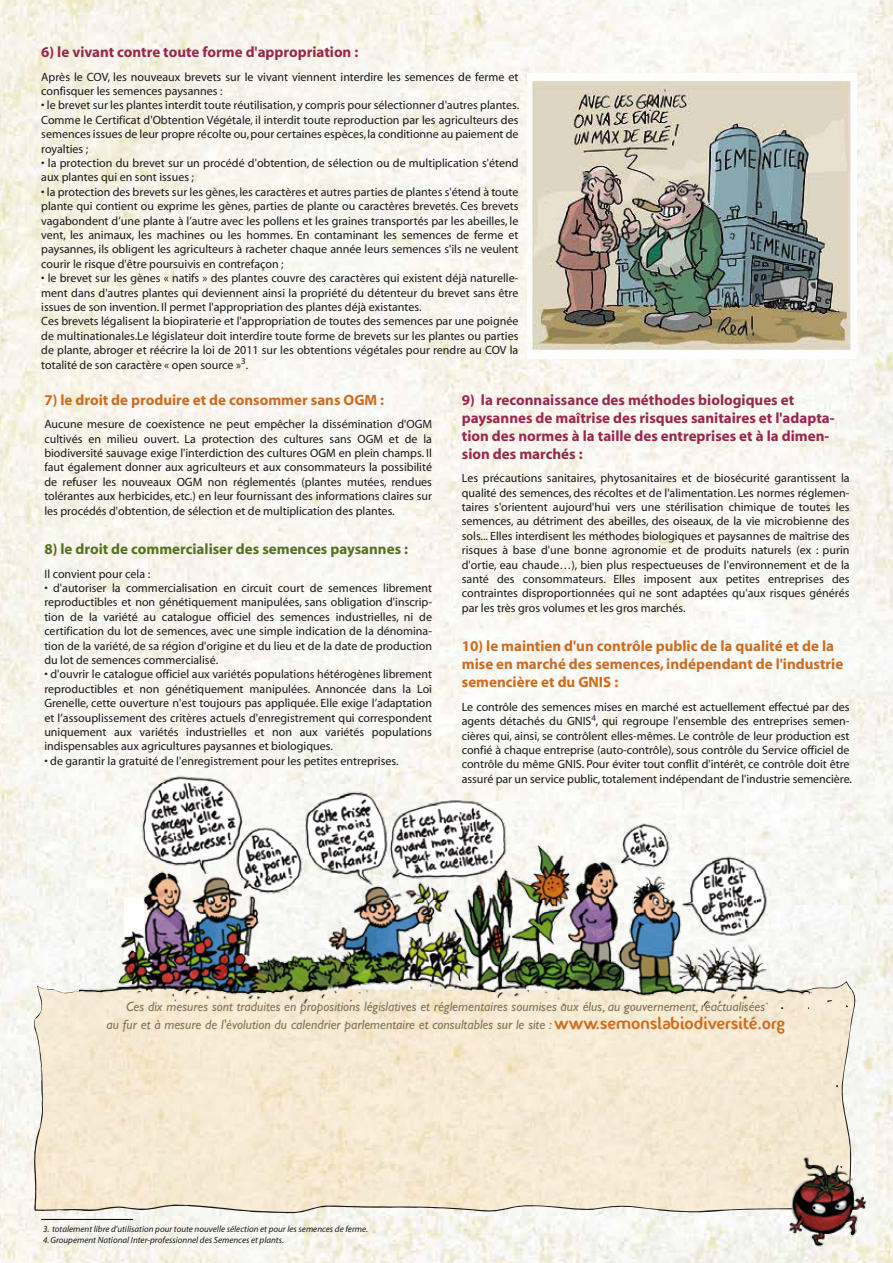
<style>
.page{position:relative;width:893px;height:1263px;background:#fff}
.page>*{position:absolute;margin:0;border:0;box-sizing:border-box;transform-origin:0 0}
.t1{font:700 15px/18px "Myriad";color:#9a264c}
.t2{font:700 15px/18px "Myriad";color:#cf6b1e}
.t3{font:700 15px "Myriad";color:#537125}
.t4{font:italic 13.5px/18px "Gill Sans";color:#84745b;text-align:center}
.t5{font:12px/14.4px "Myriad";color:#1a171c;text-align:justify}
.t6{font:italic 9px "Myriad";color:#1a171c}
.s1{font-family:"Fontastique Fontastique";font-style:normal;font-size:18px;color:#d06b1f}
</style>
<div class="page">
<img style="left:0;top:0;width:893px;height:1263px">
<svg style="left:34px;top:981px;width:821px;height:232px;background:#f3e7d1"></svg>
<svg style="left:37px;top:1039px;width:2px;height:9px"></svg>
<img style="left:776px;top:1155px;width:100px;height:108px">
<img style="left:79px;top:772px;width:733px;height:297px">
<img style="left:527px;top:74px;width:330px;height:284px">
<hr style="left:41px;top:1219px;width:92px;height:1px;background:#000">
<p class="t1" style="left:41px;top:44px;width:319px">6) le vivant contre toute forme d'appropriation :</p>
<p class="t5" style="left:41px;top:70px;width:479px">Après le COV, les nouveaux brevets sur le vivant viennent interdire les semences de ferme et confisquer les semences paysannes :</p>
<p class="t5" style="left:41px;top:99px;width:480px">• le brevet sur les plantes interdit toute réutilisation, y compris pour sélectionner d'autres plantes.<br>Comme le Certificat d'Obtention Végétale, il interdit toute reproduction par les agriculteurs des semences issues de leur propre récolte ou, pour certaines espèces, la conditionne au paiement de royalties ;</p>
<p class="t5" style="left:41px;top:156px;width:479px">• la protection du brevet sur un procédé d'obtention, de sélection ou de multiplication s'étend aux plantes qui en sont issues ;</p>
<p class="t5" style="left:41px;top:185px;width:479px">• la protection des brevets sur les gènes, les caractères et autres parties de plantes s'étend à toute plante qui contient ou exprime les gènes, parties de plante ou caractères brevetés. Ces brevets vagabondent d’une plante à l’autre avec les pollens et les graines transportés par les abeilles, le vent, les animaux, les machines ou les hommes. En contaminant les semences de ferme et paysannes, ils obligent les agriculteurs à racheter chaque année leurs semences s'ils ne veulent courir le risque d'être poursuivis en contrefaçon ;</p>
<p class="t5" style="left:41px;top:271px;width:479px;text-align:left">• le brevet sur les gènes « natifs » des plantes couvre des caractères qui existent déjà naturelle&shy;ment dans d'autres plantes qui deviennent ainsi la propriété du détenteur du brevet sans être issues de son invention. Il permet l'appropriation des plantes déjà existantes.<br>Ces brevets légalisent la biopiraterie et l'appropriation de toutes des semences par une poignée de multinationales.Le législateur doit interdire toute forme de brevets sur les plantes ou parties de plante, abroger et réécrire la loi de 2011 sur les obtentions végétales pour rendre au COV la totalité de son caractère « open source »<sup>3</sup>.</p>
<p class="t2" style="left:44px;top:391px;width:341px">7) le droit de produire et de consommer sans OGM :</p>
<p class="t5" style="left:44px;top:417px;width:389px">Aucune mesure de coexistence ne peut empêcher la dissémination d'OGM cultivés en milieu ouvert. La protection des cultures sans OGM et de la biodiversité sauvage exige l'interdiction des cultures OGM en plein champs. Il faut également donner aux agriculteurs et aux consommateurs la possibilité de refuser les nouveaux OGM non réglementés (plantes mutées, rendues tolérantes aux herbicides, etc.) en leur fournissant des informations claires sur les procédés d'obtention, de sélection et de multiplication des plantes.</p>
<p class="t3" style="left:44px;top:541px;width:365px">8) le droit de commercialiser des semences paysannes :</p>
<p class="t5" style="left:44px;top:567px;width:107px">Il convient pour cela :</p>
<p class="t5" style="left:44px;top:581px;width:389px">• d'autoriser la commercialisation en circuit court de semences librement reproductibles et non génétiquement manipulées, sans obligation d'inscrip&shy;tion de la variété au catalogue officiel des semences industrielles, ni de certification du lot de semences, avec une simple indication de la dénomina&shy;tion de la variété, de sa région d'origine et du lieu et de la date de production du lot de semences commercialisé.</p>
<p class="t5" style="left:44px;top:668px;width:389px">• d'ouvrir le catalogue officiel aux variétés populations hétérogènes librement reproductibles et non génétiquement manipulées. Annoncée dans la Loi Grenelle, cette ouverture n'est toujours pas appliquée. Elle exige l’adaptation et l’assouplissement des critères actuels d'enregistrement qui correspondent uniquement aux variétés industrielles et non aux variétés populations indispensables aux agricultures paysannes et biologiques.</p>
<p class="t5" style="left:44px;top:754px;width:356px">• de garantir la gratuité de l'enregistrement pour les petites entreprises.</p>
<p class="t1" style="left:462px;top:391px;width:374px">9) la reconnaissance des méthodes biologiques et paysannes de maîtrise des risques sanitaires et l'adapta&shy;tion des normes à la taille des entreprises et à la dimen&shy;sion des marchés :</p>
<p class="t5" style="left:462px;top:471px;width:389px">Les précautions sanitaires, phytosanitaires et de biosécurité garantissent la qualité des semences, des récoltes et de l'alimentation. Les normes réglemen&shy;taires s'orientent aujourd'hui vers une stérilisation chimique de toutes les semences, au détriment des abeilles, des oiseaux, de la vie microbienne des sols... Elles interdisent les méthodes biologiques et paysannes de maîtrise des risques à base d'une bonne agronomie et de produits naturels (ex : purin d'ortie, eau chaude…), bien plus respectueuses de l'environnement et de la santé des consommateurs. Elles imposent aux petites entreprises des contraintes disproportionnées qui ne sont adaptées qu'aux risques générés par les très gros volumes et les gros marchés.</p>
<p class="t2" style="left:462px;top:638px;width:383px">10) le maintien d'un contrôle public de la qualité et de la mise en marché des semences, indépendant de l'industrie semencière et du GNIS :</p>
<p class="t5" style="left:462px;top:700px;width:392px;text-align:left">Le contrôle des semences mises en marché est actuellement effectué par des agents détachés du GNIS<sup>4</sup>, qui regroupe l'ensemble des entreprises semen&shy;cières qui, ainsi, se contrôlent elles-mêmes. Le contrôle de leur production est confié à chaque entreprise (auto-contrôle), sous contrôle du Service officiel de contrôle du même GNIS. Pour éviter tout conflit d'intérêt, ce contrôle doit être assuré par un service public, totalement indépendant de l'industrie semencière.</p>
<p class="t4" style="left:106px;top:998px;width:680px">Ces dix mesures sont traduites en propositions législatives et réglementaires soumises aux élus, au gouvernement, réactualisées<br>au fur et à mesure de l'évolution du calendrier parlementaire et consultables sur le site : <span class="s1">www.semonslabiodiversité.org</span></p>
<p class="t6" style="left:43px;top:1225px;width:326px">3. totalement libre d'utilisation pour toute nouvelle sélection et pour les semences de ferme.</p>
<p class="t6" style="left:43px;top:1235px;width:242px">4. Groupement National Inter-professionnel des Semences et plants.</p>
</div>
